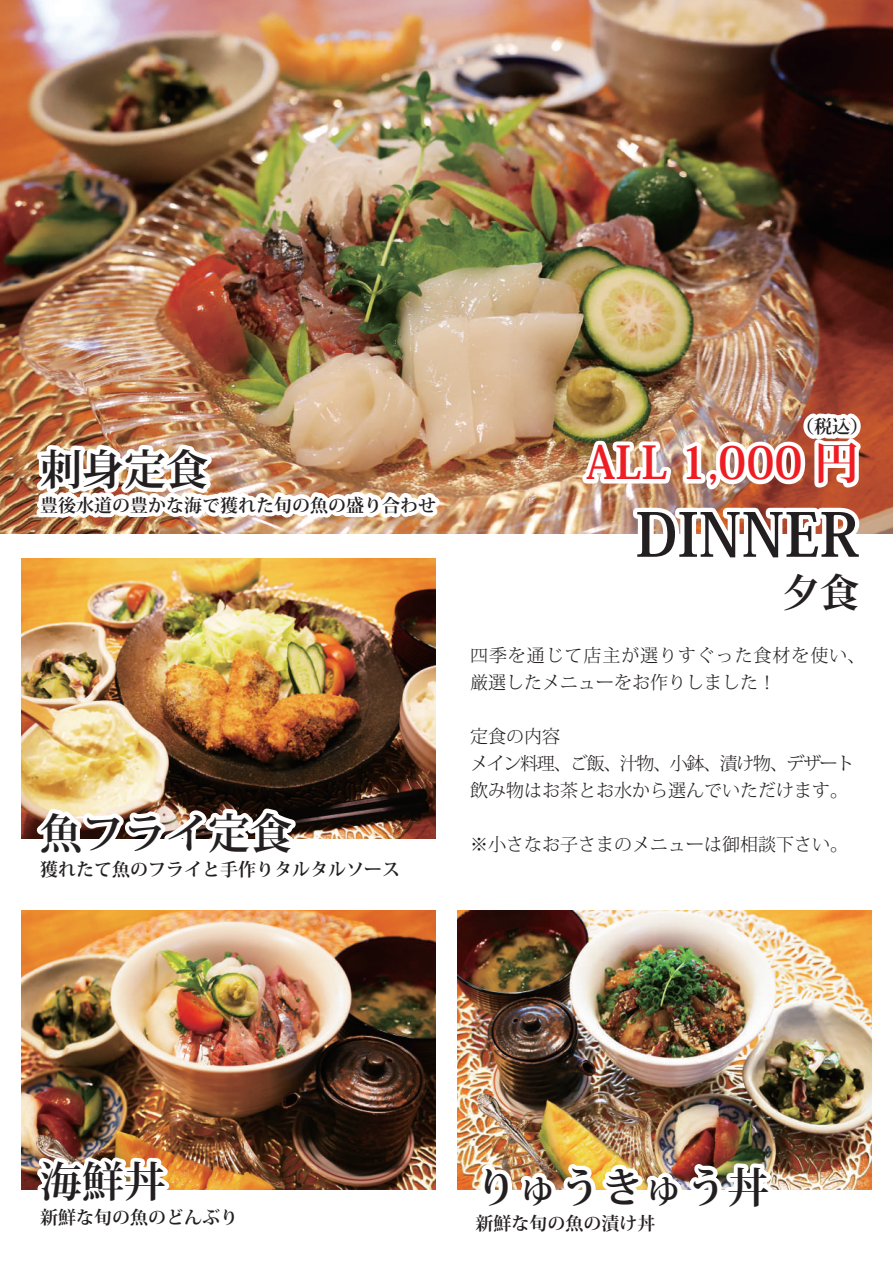
<style>
.page{position:relative;width:893px;height:1263px;background:#fff}
.page>*{position:absolute;margin:0;border:0;box-sizing:border-box;transform-origin:0 0}
.t1{font:700 60px "Koz Min Pr 6 N";color:#231f20}
.t2{font:700 45px "Koz Min Pr 6 N";color:#ee1d23}
.t3{font:700 42px "Koz Min Pr 6 N";color:#231f20}
.t4{font:700 39px "Koz Min Pr 6 N";color:#231f20}
.t5{font:300 18px/27px "Koz Min Pr 6 N";color:#231f20}
.t6{font:700 18px "Koz Min Pr 6 N";color:#231f20}
.t7{font:300 18px/27px "Koz Min Pr 6 N";letter-spacing:.05em;color:#231f20}
</style>
<div class="page">
<img style="left:0;top:0;width:893px;height:533px">
<img style="left:578px;top:394px;width:291px;height:140px">
<img style="left:22px;top:1116px;width:413px;height:73px">
<img style="left:458px;top:910px;width:413px;height:279px">
<img style="left:0;top:399px;width:444px;height:717px">
<img style="left:27px;top:1144px;width:215px;height:46px">
<img style="left:463px;top:1155px;width:317px;height:35px">
<h3 class="t3" style="left:40px;top:446px;width:169px">刺身定食</h3>
<p class="t6" style="left:40px;top:495px;width:398px">豊後水道の豊かな海で獲れた旬の魚の盛り合わせ</p>
<h3 class="t3" style="left:40px;top:810px;width:254px">魚フライ定食</h3>
<p class="t6" style="left:40px;top:859px;width:362px">獲れたて魚のフライと手作りタルタルソース</p>
<p class="t6" style="left:796px;top:416px;width:73px">（税込）</p>
<h2 class="t2" style="left:586px;top:437px;width:274px">ALL 1,000 円</h2>
<h1 class="t1" style="left:635px;top:501px;width:225px">DINNER</h1>
<h3 class="t4" style="left:781px;top:571px;width:79px">夕食</h3>
<p class="t7" style="left:470px;top:642px;width:397px">四季を通じて店主が選りすぐった食材を使い、厳選したメニューをお作りしました！</p>
<p class="t5" style="left:470px;top:723px;width:386px">定食の内容<br>メイン料理、ご飯、汁物、小鉢、漬け物、デザート飲み物はお茶とお水から選んでいただけます。</p>
<p class="t5" style="left:470px;top:831px;width:379px">※小さなお子さまのメニューは御相談下さい。</p>
<h3 class="t3" style="left:40px;top:1158px;width:127px">海鮮丼</h3>
<p class="t6" style="left:40px;top:1207px;width:200px">新鮮な旬の魚のどんぶり</p>
<h3 class="t3" style="left:476px;top:1164px;width:295px">りゅうきゅう丼</h3>
<p class="t6" style="left:476px;top:1213px;width:181px">新鮮な旬の魚の漬け丼</p>
</div>
